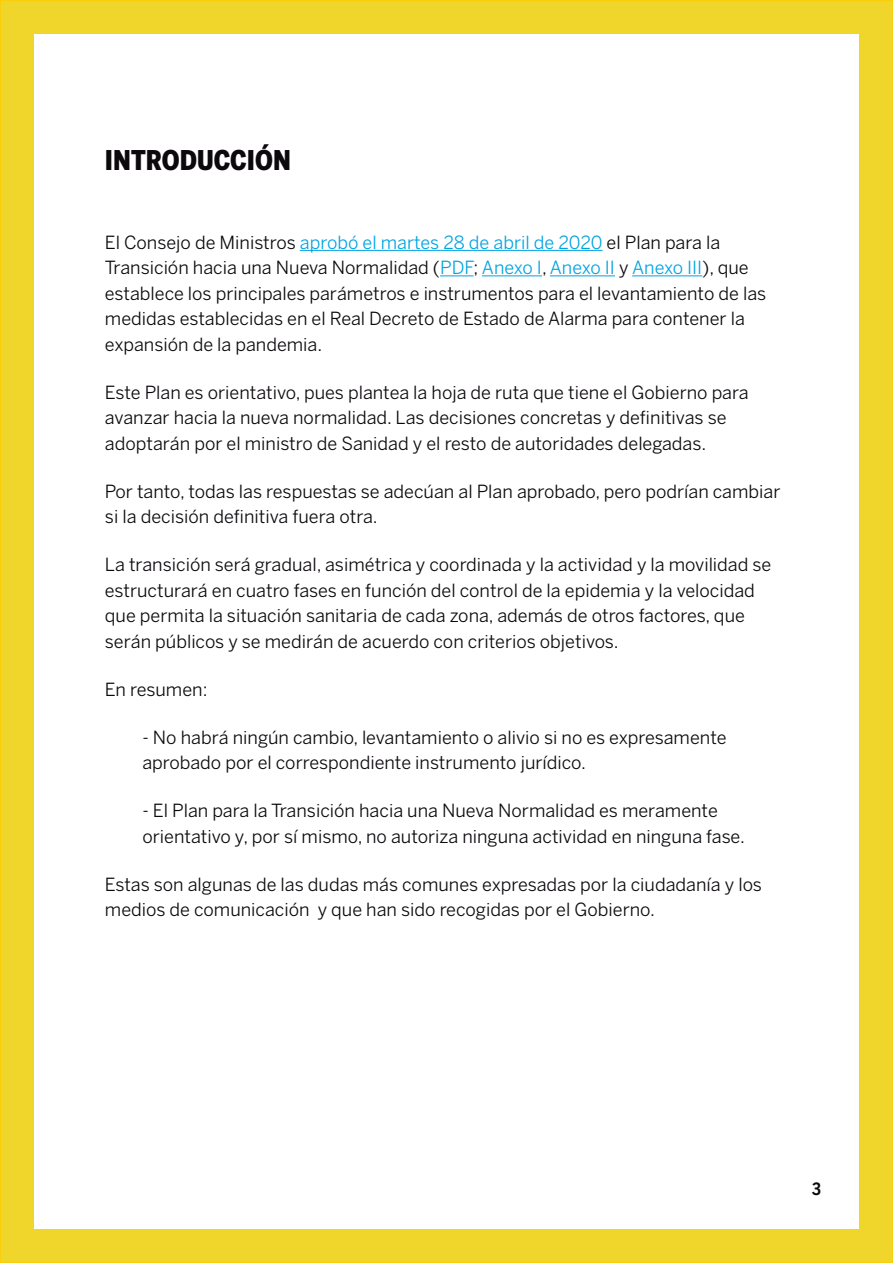
<style>
.page{position:relative;width:893px;height:1263px;background:#f0d52b}
.page>*{position:absolute;margin:0;border:0;box-sizing:border-box;transform-origin:0 0}
.t1{font:900 27px "Benton Sans Cond";color:#0c090d}
.t2{font:21px "Benton Sans Cond Medium SC";color:#0c090d}
.t3{font:18px/25.5px "Benton Sans";color:#0c090d}
.s1{color:#00a3e1}
</style>
<div class="page">
<div style="left:34px;top:34px;width:825px;height:1195px;background:#fff"></div>
<hr style="left:300px;top:250px;width:302px;height:1px;background:#00a3e1">
<hr style="left:440px;top:275px;width:33px;height:1px;background:#00a3e1">
<hr style="left:482px;top:275px;width:60px;height:1px;background:#00a3e1">
<hr style="left:550px;top:275px;width:65px;height:1px;background:#00a3e1">
<hr style="left:632px;top:275px;width:70px;height:1px;background:#00a3e1">
<h1 class="t1" style="left:105px;top:144px;width:188px">INTRODUCCIÓN</h1>
<p class="t3" style="left:105px;top:229px;width:663px">El Consejo de Ministros <span class="s1">aprobó el martes 28 de abril de 2020</span> el Plan para la Transición hacia una Nueva Normalidad (<span class="s1">PDF</span>; <span class="s1">Anexo I</span>, <span class="s1">Anexo II</span> y <span class="s1">Anexo III</span>), que establece los principales parámetros e instrumentos para el levantamiento de las medidas establecidas en el Real Decreto de Estado de Alarma para contener la expansión de la pandemia.</p>
<p class="t3" style="left:105px;top:379px;width:645px">Este Plan es orientativo, pues plantea la hoja de ruta que tiene el Gobierno para avanzar hacia la nueva normalidad. Las decisiones concretas y definitivas se adoptarán por el ministro de Sanidad y el resto de autoridades delegadas.</p>
<p class="t3" style="left:105px;top:478px;width:677px">Por tanto, todas las respuestas se adecúan al Plan aprobado, pero podrían cambiar si la decisión definitiva fuera otra.</p>
<p class="t3" style="left:105px;top:552px;width:668px">La transición será gradual, asimétrica y coordinada y la actividad y la movilidad se estructurará en cuatro fases en función del control de la epidemia y la velocidad que permita la situación sanitaria de cada zona, además de otros factores, que serán públicos y se medirán de acuerdo con criterios objetivos.</p>
<p class="t3" style="left:105px;top:676px;width:104px">En resumen:</p>
<p class="t3" style="left:142px;top:724px;width:586px">- No habrá ningún cambio, levantamiento o alivio si no es expresamente aprobado por el correspondiente instrumento jurídico.</p>
<p class="t3" style="left:142px;top:798px;width:604px">- El Plan para la Transición hacia una Nueva Normalidad es meramente orientativo y, por sí mismo, no autoriza ninguna actividad en ninguna fase.</p>
<p class="t3" style="left:105px;top:871px;width:658px">Estas son algunas de las dudas más comunes expresadas por la ciudadanía y los medios de comunicación y que han sido recogidas por el Gobierno.</p>
<p class="t2" style="left:811px;top:1175px;width:11px">3</p>
</div>
